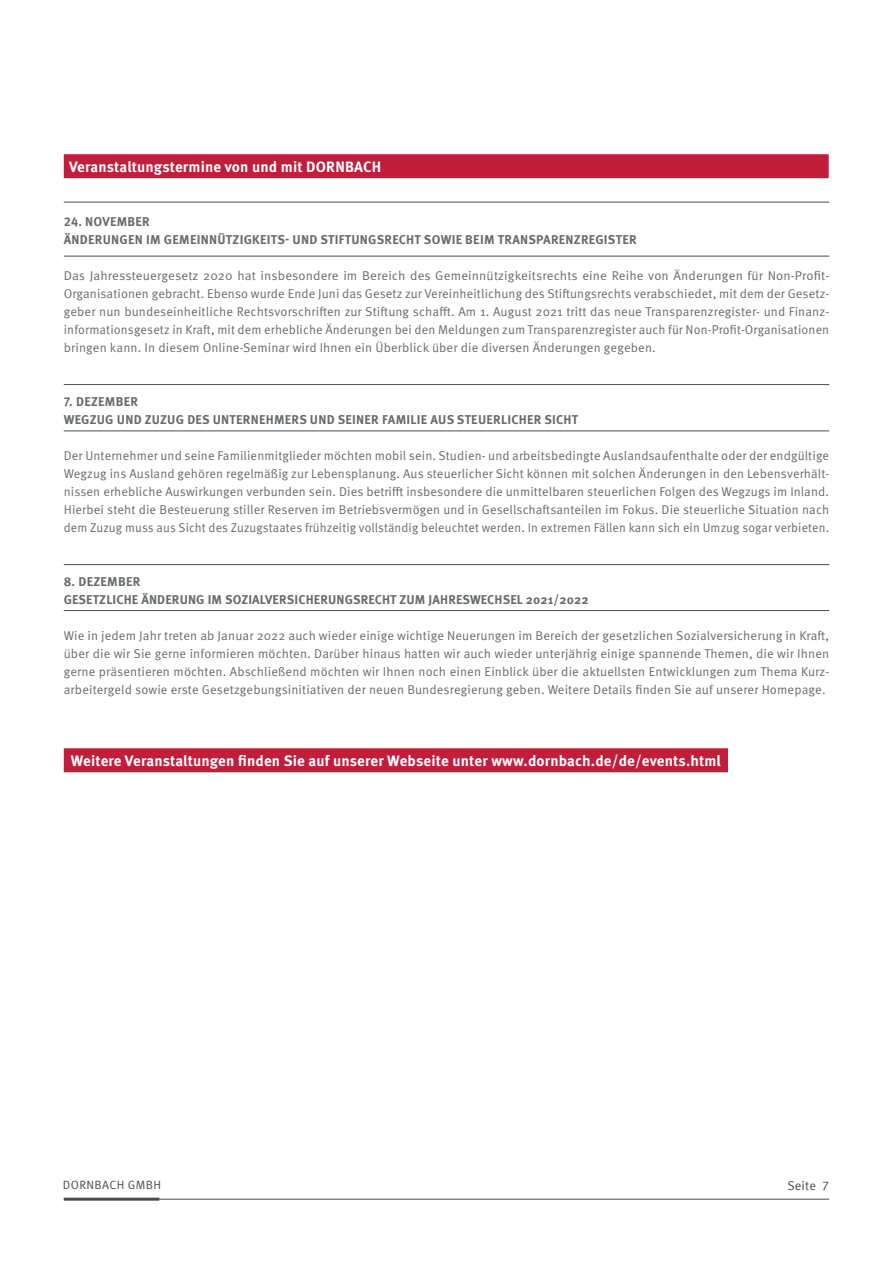
<style>
.page{position:relative;width:893px;height:1263px;background:#fff}
.page>*{position:absolute;margin:0;border:0;box-sizing:border-box;transform-origin:0 0}
.t1{font:700 15px "Meta Pro";letter-spacing:.01em;color:#fff}
.t2{font:12.75px/18px "Meta Pro";letter-spacing:.01em;color:#666c6c;text-align:justify}
.t3{font:700 12.75px/18px "Meta Pro";letter-spacing:.02em;color:#666c6c}
.t4{font:12.75px "Meta Pro";letter-spacing:.01em;color:#4b4c4d}
.t5{font:12px "Meta Pro";letter-spacing:.03em;color:#4b4c4d}
</style>
<div class="page">
<hr style="left:64px;top:1199px;width:765px;height:1px;background:#4b4c4d">
<hr style="left:64px;top:1198px;width:95px;height:3px;background:#4b4c4d">
<div style="left:64px;top:154px;width:765px;height:24px;background:#c21e3c"></div>
<div style="left:64px;top:748px;width:664px;height:24px;background:#c21e3c"></div>
<hr style="left:64px;top:202px;width:765px;height:1px;background:#4b4c4d">
<hr style="left:64px;top:256px;width:765px;height:1px;background:#4b4c4d">
<hr style="left:64px;top:384px;width:765px;height:1px;background:#4b4c4d">
<hr style="left:64px;top:564px;width:765px;height:1px;background:#4b4c4d">
<hr style="left:64px;top:430px;width:765px;height:1px;background:#4b4c4d">
<hr style="left:64px;top:610px;width:765px;height:1px;background:#4b4c4d">
<p class="t1" style="left:69px;top:155px;width:314px">Veranstaltungstermine von und mit DORNBACH</p>
<p class="t3" style="left:64px;top:212px;width:574px">24. NOVEMBER<br>ÄNDERUNGEN IM GEMEINNÜTZIGKEITS- UND STIFTUNGSRECHT SOWIE BEIM TRANSPARENZREGISTER</p>
<p class="t2" style="left:64px;top:266px;width:767px">Das Jahressteuergesetz 2020 hat insbesondere im Bereich des Gemeinnützigkeitsrechts eine Reihe von Änderungen für Non-Profit-Organisationen gebracht. Ebenso wurde Ende Juni das Gesetz zur Vereinheitlichung des Stiftungsrechts verabschiedet, mit dem der Gesetz&shy;geber nun bundeseinheitliche Rechtsvorschriften zur Stiftung schafft. Am 1. August 2021 tritt das neue Transparenzregister- und Finanz&shy;informationsgesetz in Kraft, mit dem erhebliche Änderungen bei den Meldungen zum Transparenzregister auch für Non-Profit-Organisationen bringen kann. In diesem Online-Seminar wird Ihnen ein Überblick über die diversen Änderungen gegeben.</p>
<p class="t3" style="left:64px;top:392px;width:516px">7. DEZEMBER<br>WEGZUG UND ZUZUG DES UNTERNEHMERS UND SEINER FAMILIE AUS STEUERLICHER SICHT</p>
<p class="t2" style="left:64px;top:446px;width:767px">Der Unternehmer und seine Familienmitglieder möchten mobil sein. Studien- und arbeitsbedingte Auslandsaufenthalte oder der endgültige Wegzug ins Ausland gehören regelmäßig zur Lebensplanung. Aus steuerlicher Sicht können mit solchen Änderungen in den Lebensverhält&shy;nissen erhebliche Auswirkungen verbunden sein. Dies betrifft insbesondere die unmittelbaren steuerlichen Folgen des Wegzugs im Inland.<br>Hierbei steht die Besteuerung stiller Reserven im Betriebsvermögen und in Gesellschaftsanteilen im Fokus. Die steuerliche Situation nach dem Zuzug muss aus Sicht des Zuzugstaates frühzeitig vollständig beleuchtet werden. In extremen Fällen kann sich ein Umzug sogar verbieten.</p>
<p class="t3" style="left:64px;top:572px;width:526px">8. DEZEMBER<br>GESETZLICHE ÄNDERUNG IM SOZIALVERSICHERUNGSRECHT ZUM JAHRESWECHSEL 2021/2022</p>
<p class="t2" style="left:64px;top:626px;width:767px">Wie in jedem Jahr treten ab Januar 2022 auch wieder einige wichtige Neuerungen im Bereich der gesetzlichen Sozialversicherung in Kraft, über die wir Sie gerne informieren möchten. Darüber hinaus hatten wir auch wieder unterjährig einige spannende Themen, die wir Ihnen gerne präsentieren möchten. Abschließend möchten wir Ihnen noch einen Einblick über die aktuellsten Entwicklungen zum Thema Kurz&shy;arbeitergeld sowie erste Gesetzgebungsinitiativen der neuen Bundesregierung geben. Weitere Details finden Sie auf unserer Homepage.</p>
<p class="t1" style="left:71px;top:749px;width:652px">Weitere Veranstaltungen finden Sie auf unserer Webseite unter www.dornbach.de/de/events.html</p>
<p class="t5" style="left:63px;top:1176px;width:100px">DORNBACH GMBH</p>
<p class="t4" style="left:787px;top:1175px;width:43px">Seite 7</p>
</div>
